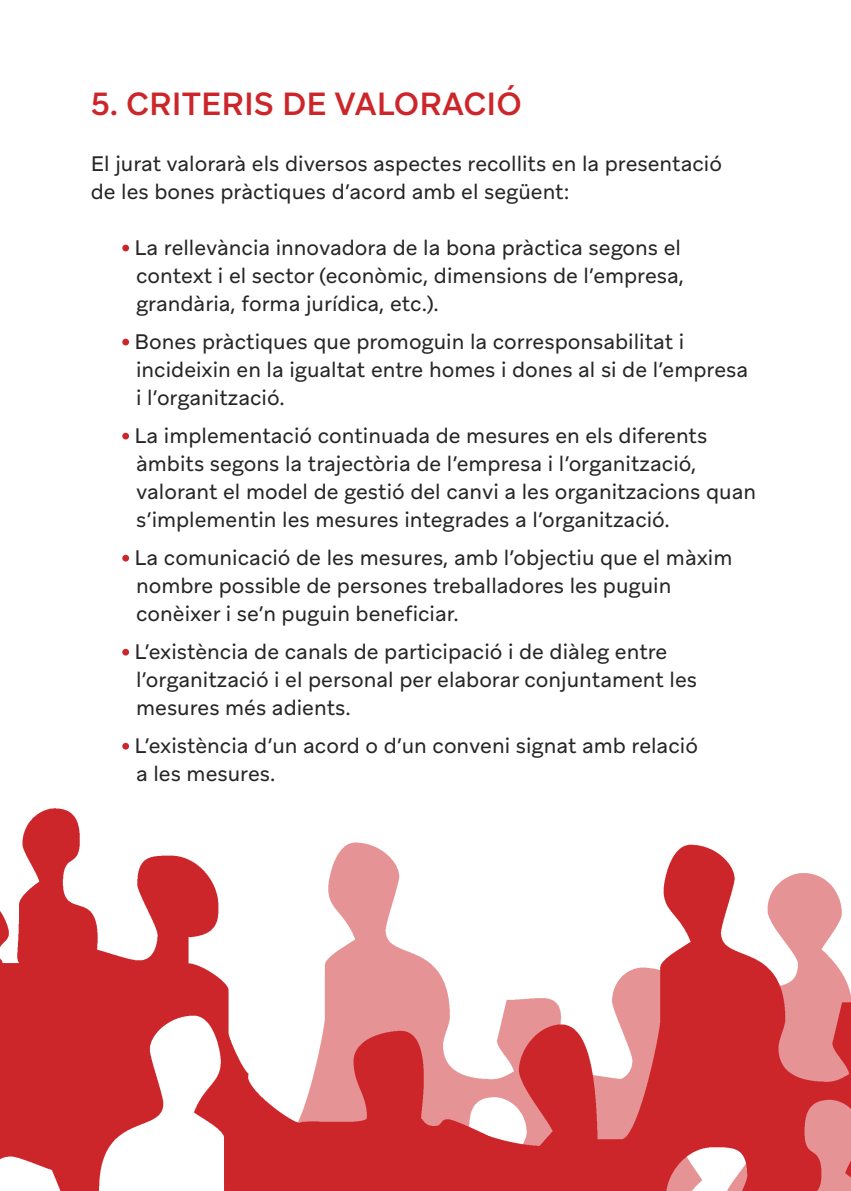
<style>
.page{position:relative;width:851px;height:1191px;background:#fff}
.page>*{position:absolute;margin:0;border:0;box-sizing:border-box;transform-origin:0 0}
.t1{font:52px "Aribau Grotesk";color:#cc262b}
.t2{font:500 32px "Aribau Grotesk";color:#cc262b}
.t3{font:21px/28px "Aribau Grotesk";color:#272627}
</style>
<div class="page">
<img style="left:0;top:808px;width:447px;height:383px">
<img style="left:447px;top:844px;width:403px;height:347px">
<h2 class="t2" style="left:91px;top:91px;width:432px">5. CRITERIS DE VALORACIÓ</h2>
<p class="t3" style="left:91px;top:151px;width:632px">El jurat valorarà els diversos aspectes recollits en la presentació de les bones pràctiques d’acord amb el següent:</p>
<h1 class="t1" style="left:119px;top:213px;width:15px">.</h1>
<p class="t3" style="left:134px;top:235px;width:551px">La rellevància innovadora de la bona pràctica segons el context i el sector (econòmic, dimensions de l’empresa, grandària, forma jurídica, etc.).</p>
<h1 class="t1" style="left:119px;top:307px;width:15px">.</h1>
<p class="t3" style="left:134px;top:329px;width:615px">Bones pràctiques que promoguin la corresponsabilitat i incideixin en la igualtat entre homes i dones al si de l’empresa i l’organització.</p>
<h1 class="t1" style="left:119px;top:401px;width:15px">.</h1>
<p class="t3" style="left:134px;top:423px;width:623px">La implementació continuada de mesures en els diferents àmbits segons la trajectòria de l’empresa i l’organització, valorant el model de gestió del canvi a les organitzacions quan s’implementin les mesures integrades a l’organització.</p>
<h1 class="t1" style="left:119px;top:523px;width:15px">.</h1>
<p class="t3" style="left:134px;top:545px;width:599px">La comunicació de les mesures, amb l’objectiu que el màxim nombre possible de persones treballadores les puguin conèixer i se’n puguin beneficiar.</p>
<h1 class="t1" style="left:119px;top:617px;width:15px">.</h1>
<p class="t3" style="left:134px;top:639px;width:564px">L’existència de canals de participació i de diàleg entre l’organització i el personal per elaborar conjuntament les mesures més adients.</p>
<h1 class="t1" style="left:119px;top:711px;width:15px">.</h1>
<p class="t3" style="left:134px;top:733px;width:565px">L’existència d’un acord o d’un conveni signat amb relació a les mesures.</p>
</div>
